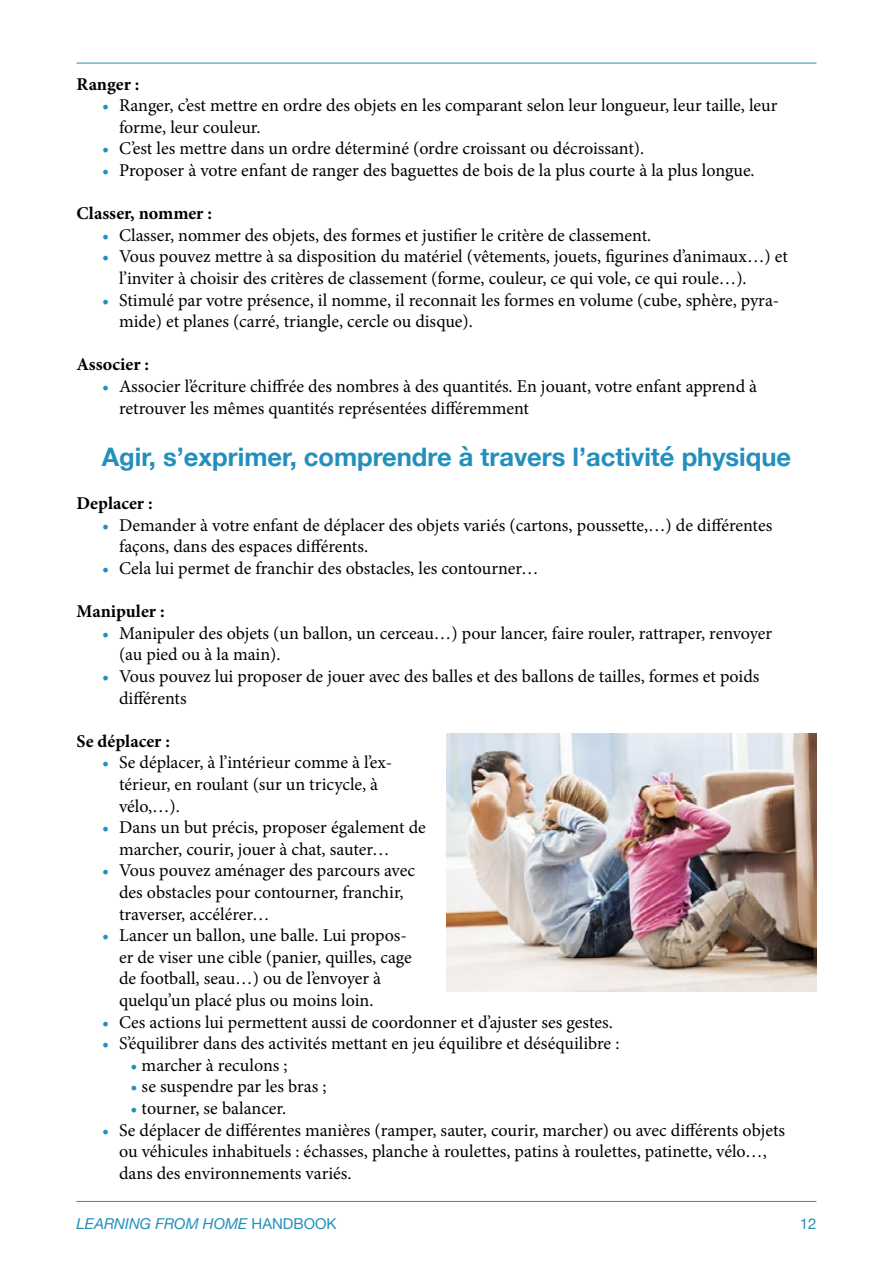
<style>
.page{position:relative;width:893px;height:1263px;background:#fff}
.page>*{position:absolute;margin:0;border:0;box-sizing:border-box;transform-origin:0 0}
.t1{font:700 25.5px "Helvetica Neue";color:#228fbd}
.t2{font:18px/21.6px "Minion Pro";color:#000}
.t3{font:700 18px "Minion Pro";color:#000}
.t4{font:italic 15px "Helvetica Neue";color:#228fbd}
.t5{font:15px "Helvetica Neue";color:#228fbd}
.s1{color:#228fbd}
.s2{font-style:normal}
</style>
<div class="page">
<hr style="left:77px;top:1201px;width:739px;height:1px;background:#228fbd">
<hr style="left:77px;top:63px;width:739px;height:1px;background:#228fbd">
<img style="left:446px;top:734px;width:370px;height:257px">
<p class="t3" style="left:77px;top:71px;width:64px">Ranger :</p>
<p class="t2" style="left:119px;top:95px;width:660px;text-indent:-17px"><span class="s1">•</span> Ranger, c’est mettre en ordre des objets en les comparant selon leur longueur, leur taille, leur forme, leur couleur.</p>
<p class="t2" style="left:102px;top:138px;width:544px"><span class="s1">•</span> C’est les mettre dans un ordre déterminé (ordre croissant ou décroissant).</p>
<p class="t2" style="left:102px;top:160px;width:654px"><span class="s1">•</span> Proposer à votre enfant de ranger des baguettes de bois de la plus courte à la plus longue.</p>
<p class="t3" style="left:77px;top:201px;width:137px">Classer, nommer :</p>
<p class="t2" style="left:102px;top:224px;width:551px"><span class="s1">•</span> Classer, nommer des objets, des formes et justifier le critère de classement.</p>
<p class="t2" style="left:119px;top:246px;width:670px;text-indent:-17px"><span class="s1">•</span> Vous pouvez mettre à sa disposition du matériel (vêtements, jouets, figurines d’animaux…) et l’inviter à choisir des critères de classement (forme, couleur, ce qui vole, ce qui roule…).</p>
<p class="t2" style="left:119px;top:289px;width:662px;text-indent:-17px"><span class="s1">•</span> Stimulé par votre présence, il nomme, il reconnait les formes en volume (cube, sphère, pyra&shy;mide) et planes (carré, triangle, cercle ou disque).</p>
<p class="t3" style="left:77px;top:352px;width:74px">Associer :</p>
<p class="t2" style="left:119px;top:376px;width:640px;text-indent:-17px"><span class="s1">•</span> Associer l’écriture chiffrée des nombres à des quantités. En jouant, votre enfant apprend à retrouver les mêmes quantités représentées différemment</p>
<h1 class="t1" style="left:102px;top:437px;width:691px">Agir, s’exprimer, comprendre à travers l’activité physique</h1>
<p class="t3" style="left:77px;top:491px;width:78px">Deplacer :</p>
<p class="t2" style="left:119px;top:514px;width:655px;text-indent:-17px"><span class="s1">•</span> Demander à votre enfant de déplacer des objets variés (cartons, poussette,…) de différentes façons, dans des espaces différents.</p>
<p class="t2" style="left:102px;top:557px;width:438px"><span class="s1">•</span> Cela lui permet de franchir des obstacles, les contourner…</p>
<p class="t3" style="left:77px;top:599px;width:90px">Manipuler :</p>
<p class="t2" style="left:119px;top:622px;width:655px;text-indent:-17px"><span class="s1">•</span> Manipuler des objets (un ballon, un cerceau…) pour lancer, faire rouler, rattraper, renvoyer (au pied ou à la main).</p>
<p class="t2" style="left:119px;top:665px;width:642px;text-indent:-17px"><span class="s1">•</span> Vous pouvez lui proposer de jouer avec des balles et des ballons de tailles, formes et poids différents</p>
<p class="t3" style="left:77px;top:728px;width:95px">Se déplacer :</p>
<p class="t2" style="left:119px;top:752px;width:275px;text-indent:-17px"><span class="s1">•</span> Se déplacer, à l’intérieur comme à l’ex&shy;térieur, en roulant (sur un tricycle, à vélo,…).</p>
<p class="t2" style="left:119px;top:817px;width:308px;text-indent:-17px"><span class="s1">•</span> Dans un but précis, proposer également de marcher, courir, jouer à chat, sauter…</p>
<p class="t2" style="left:119px;top:860px;width:298px;text-indent:-17px"><span class="s1">•</span> Vous pouvez aménager des parcours avec des obstacles pour contourner, franchir, traverser, accélérer…</p>
<p class="t2" style="left:119px;top:925px;width:294px;text-indent:-17px"><span class="s1">•</span> Lancer un ballon, une balle. Lui propos&shy;er de viser une cible (panier, quilles, cage de football, seau…) ou de l’envoyer à quelqu’un placé plus ou moins loin.</p>
<p class="t2" style="left:102px;top:1011px;width:512px"><span class="s1">•</span> Ces actions lui permettent aussi de coordonner et d’ajuster ses gestes.</p>
<p class="t2" style="left:102px;top:1033px;width:519px"><span class="s1">•</span> S’équilibrer dans des activités mettant en jeu équilibre et déséquilibre :</p>
<p class="t2" style="left:131px;top:1054px;width:159px"><span class="s1">•</span> marcher à reculons ;</p>
<p class="t2" style="left:131px;top:1076px;width:197px"><span class="s1">•</span> se suspendre par les bras ;</p>
<p class="t2" style="left:131px;top:1097px;width:157px"><span class="s1">•</span> tourner, se balancer.</p>
<p class="t2" style="left:119px;top:1119px;width:667px;text-indent:-17px"><span class="s1">•</span> Se déplacer de différentes manières (ramper, sauter, courir, marcher) ou avec différents objets ou véhicules inhabituels : échasses, planche à roulettes, patins à roulettes, patinette, vélo…, dans des environnements variés.</p>
<p class="t4" style="left:77px;top:1213px;width:261px">LEARNING FROM HOME <span class="s2">HANDBOOK</span></p>
<p class="t5" style="left:800px;top:1213px;width:18px">12</p>
</div>
